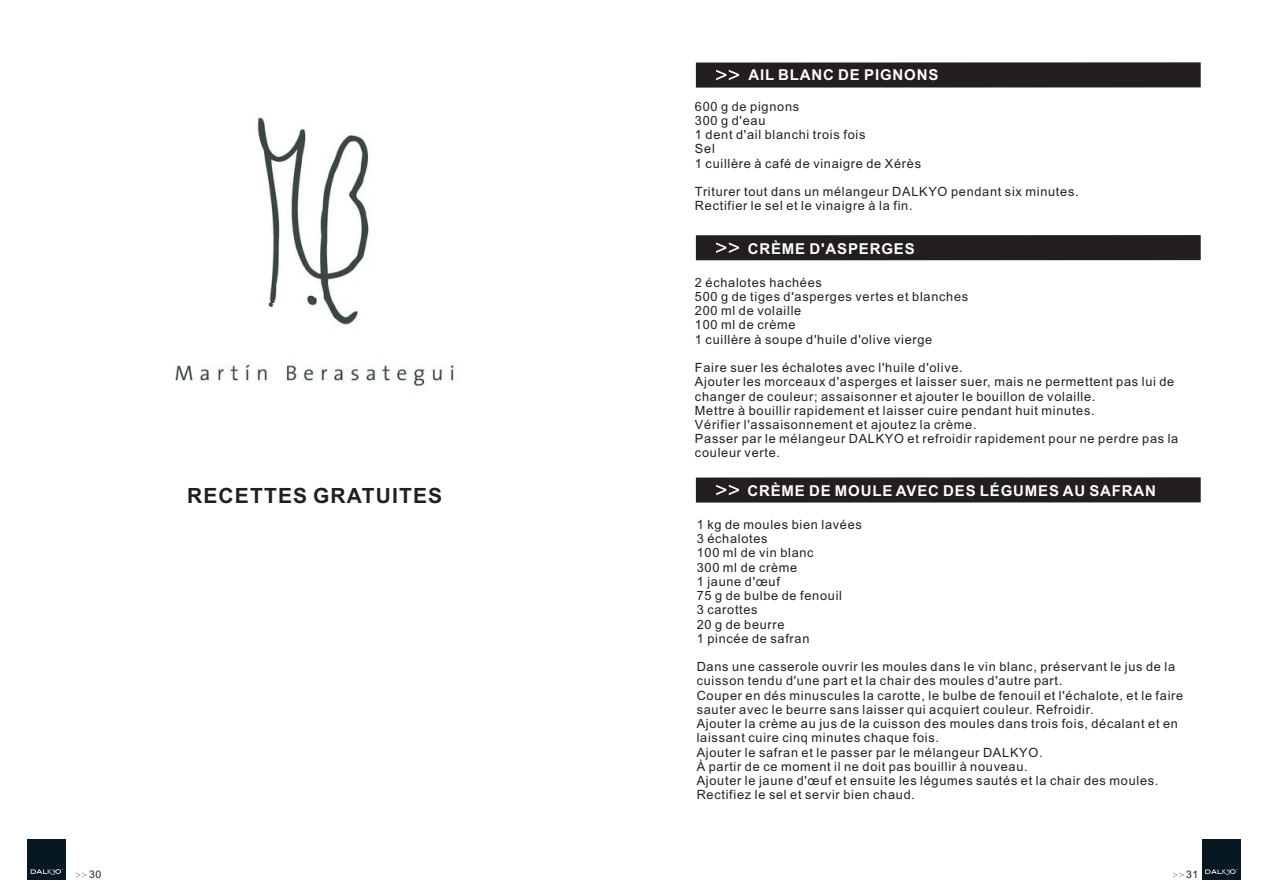
<style>
.page{position:relative;width:1263px;height:893px;background:#fff}
.page>*{position:absolute;margin:0;border:0;box-sizing:border-box;transform-origin:0 0}
.t1{font:700 21px "Arial";letter-spacing:.055em;color:#231f20}
.t2{font:700 15px "Arial";letter-spacing:.055em;color:#fff}
.t3{font:12.75px/14.2px "Arial";letter-spacing:.055em;color:#231f20}
.t4{font:10.5px "Arial";color:#231f20}
</style>
<div class="page">
<img style="left:175px;top:117px;width:279px;height:270px">
<div style="left:696px;top:62px;width:505px;height:26px;background:#231f20"></div>
<svg style="left:716px;top:70px;width:23px;height:10px"></svg>
<div style="left:696px;top:235px;width:505px;height:25px;background:#231f20"></div>
<svg style="left:716px;top:242px;width:23px;height:11px"></svg>
<div style="left:696px;top:477px;width:505px;height:26px;background:#231f20"></div>
<svg style="left:716px;top:485px;width:23px;height:10px"></svg>
<div style="left:27px;top:839px;width:39px;height:41px;background:#071822"></div>
<svg style="left:31px;top:869px;width:32px;height:6px"></svg>
<svg style="left:76px;top:872px;width:11px;height:5px"></svg>
<div style="left:1202px;top:839px;width:38px;height:41px;background:#071822"></div>
<svg style="left:1205px;top:869px;width:33px;height:6px"></svg>
<svg style="left:1173px;top:872px;width:11px;height:5px"></svg>
<h1 class="t1" style="left:187px;top:488px;width:257px">RECETTES GRATUITES</h1>
<p class="t2" style="left:748px;top:69px;width:191px">AIL BLANC DE PIGNONS</p>
<p class="t3" style="left:695px;top:100px;width:228px">600 g de pignons<br>300 g d'eau<br>1 dent d'ail blanchi trois fois<br>Sel<br>1 cuillère à café de vinaigre de Xérès</p>
<p class="t3" style="left:695px;top:186px;width:385px">Triturer tout dans un mélangeur DALKYO pendant six minutes.<br>Rectifier le sel et le vinaigre à la fin.</p>
<p class="t2" style="left:748px;top:243px;width:168px">CRÈME D'ASPERGES</p>
<p class="t3" style="left:695px;top:276px;width:275px">2 échalotes hachées<br>500 g de tiges d'asperges vertes et blanches<br>200 ml de volaille<br>100 ml de crème<br>1 cuillère à soupe d'huile d'olive vierge</p>
<p class="t3" style="left:695px;top:362px;width:485px">Faire suer les échalotes avec l'huile d'olive.<br>Ajouter les morceaux d'asperges et laisser suer, mais ne permettent pas lui de changer de couleur; assaisonner et ajouter le bouillon de volaille.<br>Mettre à bouillir rapidement et laisser cuire pendant huit minutes.<br>Vérifier l'assaisonnement et ajoutez la crème.<br>Passer par le mélangeur DALKYO et refroidir rapidement pour ne perdre pas la couleur verte.</p>
<p class="t2" style="left:747px;top:485px;width:410px">CRÈME DE MOULE AVEC DES LÉGUMES AU SAFRAN</p>
<p class="t3" style="left:697px;top:518px;width:167px">1 kg de moules bien lavées<br>3 échalotes<br>100 ml de vin blanc<br>300 ml de crème<br>1 jaune d'œuf<br>75 g de bulbe de fenouil<br>3 carottes<br>20 g de beurre<br>1 pincée de safran</p>
<p class="t3" style="left:697px;top:661px;width:488px">Dans une casserole ouvrir les moules dans le vin blanc, préservant le jus de la cuisson tendu d'une part et la chair des moules d'autre part.<br>Couper en dés minuscules la carotte, le bulbe de fenouil et l'échalote, et le faire sauter avec le beurre sans laisser qui acquiert couleur. Refroidir.<br>Ajouter la crème au jus de la cuisson des moules dans trois fois, décalant et en laissant cuire cinq minutes chaque fois.<br>Ajouter le safran et le passer par le mélangeur DALKYO.<br>À partir de ce moment il ne doit pas bouillir à nouveau.<br>Ajouter le jaune d'œuf et ensuite les légumes sautés et la chair des moules.<br>Rectifiez le sel et servir bien chaud.</p>
<p class="t4" style="left:89px;top:871px;width:14px">30</p>
<p class="t4" style="left:1186px;top:871px;width:14px">31</p>
</div>
